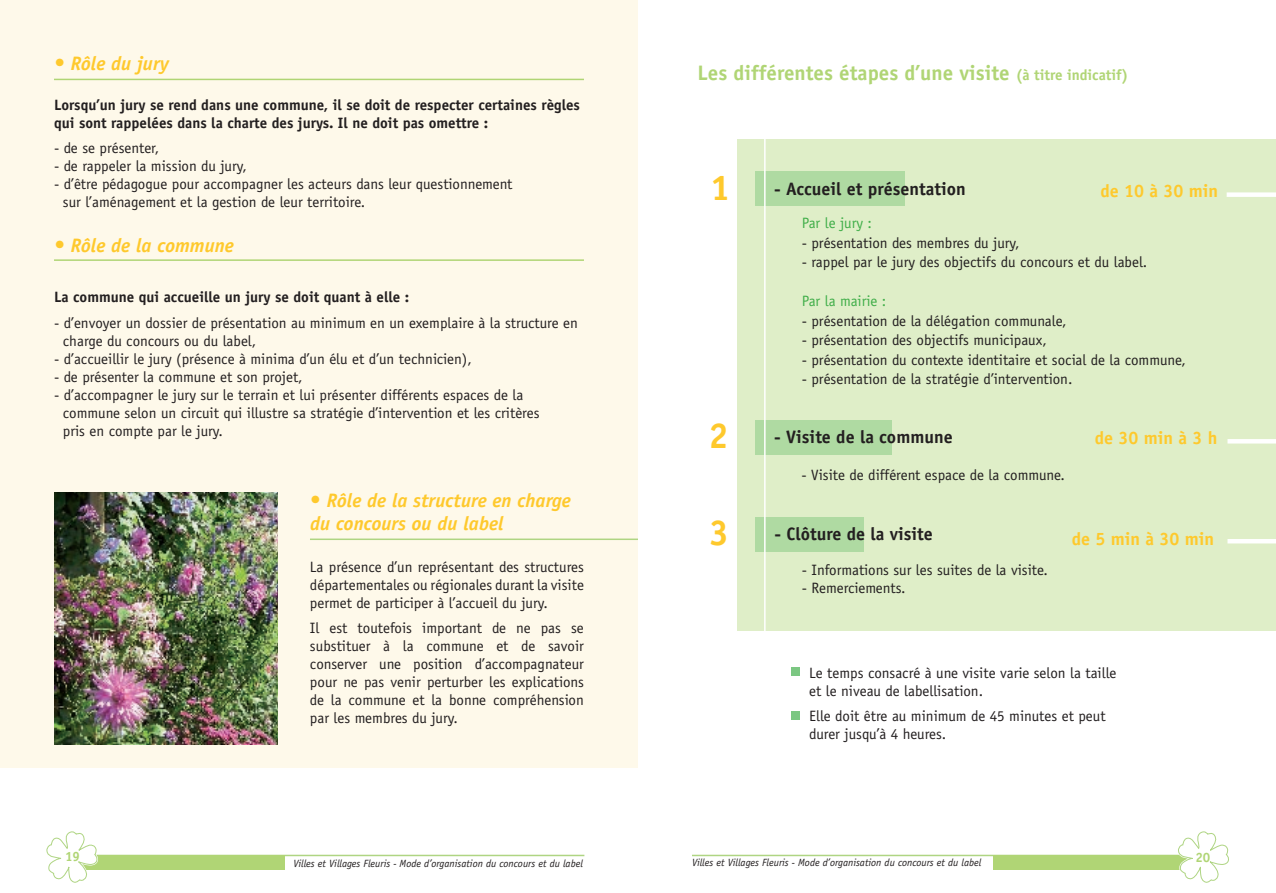
<style>
.page{position:relative;width:1276px;height:893px;background:#fff}
.page>*{position:absolute;margin:0;border:0;box-sizing:border-box;transform-origin:0 0}
.t1{font:700 36px "Officina Sans";color:#fec92d}
.t2{font:700 21px "Officina Sans";color:#b0d575}
.t3{font:italic 700 19.5px/23.4px "Officina Sans";color:#fec92d}
.t4{font:700 18px "Officina Sans";color:#231f20}
.t5{font:700 18px "Officina Sans";color:#fec92d}
.t6{font:15px/18px "Officina Sans";color:#231f20}
.t7{font:700 15px/18px "Officina Sans";color:#231f20}
.t8{font:15px "Officina Sans";color:#40ae49}
.t9{font:700 13.5px "Officina Sans";color:#b0d575}
.t10{font:italic 10.5px "Officina Sans";color:#231f20}
.s1{font-size:21px}
.s2{font-size:15px}
</style>
<div class="page">
<div style="left:737px;top:139px;width:539px;height:492px;background:#dfeec8"></div>
<div style="left:0;top:0;width:638px;height:768px;background:#fef9ea"></div>
<hr style="left:54px;top:259px;width:530px;height:2px;background:#b0d575">
<hr style="left:310px;top:539px;width:328px;height:1px;background:#afd583">
<div style="left:755px;top:171px;width:150px;height:34px;background:#afdaa2"></div>
<div style="left:755px;top:421px;width:136px;height:34px;background:#afdaa2"></div>
<div style="left:755px;top:518px;width:108px;height:34px;background:#afdaa2"></div>
<div style="left:791px;top:668px;width:8px;height:8px;background:#7bc782"></div>
<div style="left:791px;top:711px;width:8px;height:9px;background:#7bc782"></div>
<div style="left:1226px;top:192px;width:50px;height:5px;background:#fff"></div>
<div style="left:1227px;top:439px;width:49px;height:5px;background:#fff"></div>
<hr style="left:1227px;top:539px;width:49px;height:4px;background:#fff">
<img style="left:54px;top:493px;width:224px;height:252px">
<hr style="left:54px;top:79px;width:530px;height:1px;background:#b0d575">
<hr style="left:764px;top:121px;width:1px;height:515px;background:#fff">
<hr style="left:63px;top:855px;width:521px;height:1px;background:#afd583">
<div style="left:71px;top:856px;width:214px;height:14px;background:#b0d575"></div>
<svg style="left:46px;top:831px;width:52px;height:52px"></svg>
<hr style="left:692px;top:855px;width:501px;height:1px;background:#afd583">
<div style="left:992px;top:856px;width:201px;height:14px;background:#b0d575"></div>
<svg style="left:1177px;top:831px;width:52px;height:52px"></svg>
<h3 class="t3" style="left:54px;top:52px;width:117px"><span class="s1">•</span> Rôle du jury</h3>
<p class="t7" style="left:54px;top:95px;width:527px">Lorsqu’un jury se rend dans une commune, il se doit de respecter certaines règles qui sont rappelées dans la charte des jurys. Il ne doit pas omettre :</p>
<p class="t6" style="left:54px;top:139px;width:107px">- de se présenter,</p>
<p class="t6" style="left:54px;top:157px;width:194px">- de rappeler la mission du jury,</p>
<p class="t6" style="left:63px;top:175px;width:451px;text-indent:-9px">- d’être pédagogue pour accompagner les acteurs dans leur questionnement sur l’aménagement et la gestion de leur territoire.</p>
<h3 class="t3" style="left:54px;top:233px;width:181px"><span class="s1">•</span> Rôle de la commune</h3>
<p class="t7" style="left:54px;top:288px;width:357px">La commune qui accueille un jury se doit quant à elle :</p>
<p class="t6" style="left:63px;top:314px;width:516px;text-indent:-9px">- d’envoyer un dossier de présentation au minimum en un exemplaire à la structure en charge du concours ou du label,</p>
<p class="t6" style="left:54px;top:350px;width:419px">- d’accueillir le jury (présence à minima d’un élu et d’un technicien),</p>
<p class="t6" style="left:54px;top:368px;width:250px">- de présenter la commune et son projet,</p>
<p class="t6" style="left:63px;top:386px;width:478px;text-indent:-9px">- d’accompagner le jury sur le terrain et lui présenter différents espaces de la commune selon un circuit qui illustre sa stratégie d’intervention et les critères pris en compte par le jury.</p>
<h3 class="t3" style="left:310px;top:488px;width:262px"><span class="s1">•</span> Rôle de la structure en charge du concours ou du label</h3>
<p class="t6" style="left:310px;top:558px;width:275px;text-align:justify">La présence d’un représentant des structures départementales ou régionales durant la visite permet de participer à l’accueil du jury.</p>
<p class="t6" style="left:310px;top:619px;width:275px;text-align:justify">Il est toutefois important de ne pas se substituer à la commune et de savoir conserver une position d’accompagnateur pour ne pas venir perturber les explications de la commune et la bonne compréhension par les membres du jury.</p>
<h2 class="t2" style="left:697px;top:60px;width:432px">Les différentes étapes d’une visite <span class="s2">(à titre indicatif)</span></h2>
<h1 class="t1" style="left:710px;top:165px;width:22px">1</h1>
<h1 class="t1" style="left:708px;top:414px;width:22px">2</h1>
<h1 class="t1" style="left:709px;top:510px;width:22px">3</h1>
<p class="t4" style="left:774px;top:178px;width:193px">- Accueil et présentation</p>
<p class="t5" style="left:1100px;top:180px;width:119px">de 10 à 30 min</p>
<p class="t8" style="left:801px;top:214px;width:72px">Par le jury :</p>
<p class="t6" style="left:801px;top:234px;width:219px">- présentation des membres du jury,</p>
<p class="t6" style="left:801px;top:253px;width:347px">- rappel par le jury des objectifs du concours et du label.</p>
<p class="t8" style="left:801px;top:292px;width:86px">Par la mairie :</p>
<p class="t6" style="left:801px;top:312px;width:266px">- présentation de la délégation communale,</p>
<p class="t6" style="left:801px;top:331px;width:247px">- présentation des objectifs municipaux,</p>
<p class="t6" style="left:801px;top:351px;width:386px">- présentation du contexte identitaire et social de la commune,</p>
<p class="t6" style="left:801px;top:370px;width:272px">- présentation de la stratégie d’intervention.</p>
<p class="t4" style="left:774px;top:425px;width:180px">- Visite de la commune</p>
<p class="t6" style="left:801px;top:466px;width:265px">- Visite de différent espace de la commune.</p>
<p class="t5" style="left:1094px;top:427px;width:124px">de 30 min à 3 h</p>
<p class="t4" style="left:774px;top:523px;width:160px">- Clôture de la visite</p>
<p class="t6" style="left:801px;top:561px;width:248px">- Informations sur les suites de la visite.</p>
<p class="t6" style="left:801px;top:579px;width:105px">- Remerciements.</p>
<p class="t5" style="left:1071px;top:527px;width:144px">de 5 min à 30 min</p>
<p class="t6" style="left:809px;top:664px;width:309px">Le temps consacré à une visite varie selon la taille et le niveau de labellisation.</p>
<p class="t6" style="left:809px;top:707px;width:298px">Elle doit être au minimum de 45 minutes et peut durer jusqu’à 4 heures.</p>
<p class="t9" style="left:65px;top:848px;width:17px">19</p>
<p class="t9" style="left:1195px;top:849px;width:17px">20</p>
<p class="t10" style="left:293px;top:858px;width:291px">Villes et Villages Fleuris - Mode d’organisation du concours et du label</p>
<p class="t10" style="left:692px;top:857px;width:291px">Villes et Villages Fleuris - Mode d’organisation du concours et du label</p>
</div>
